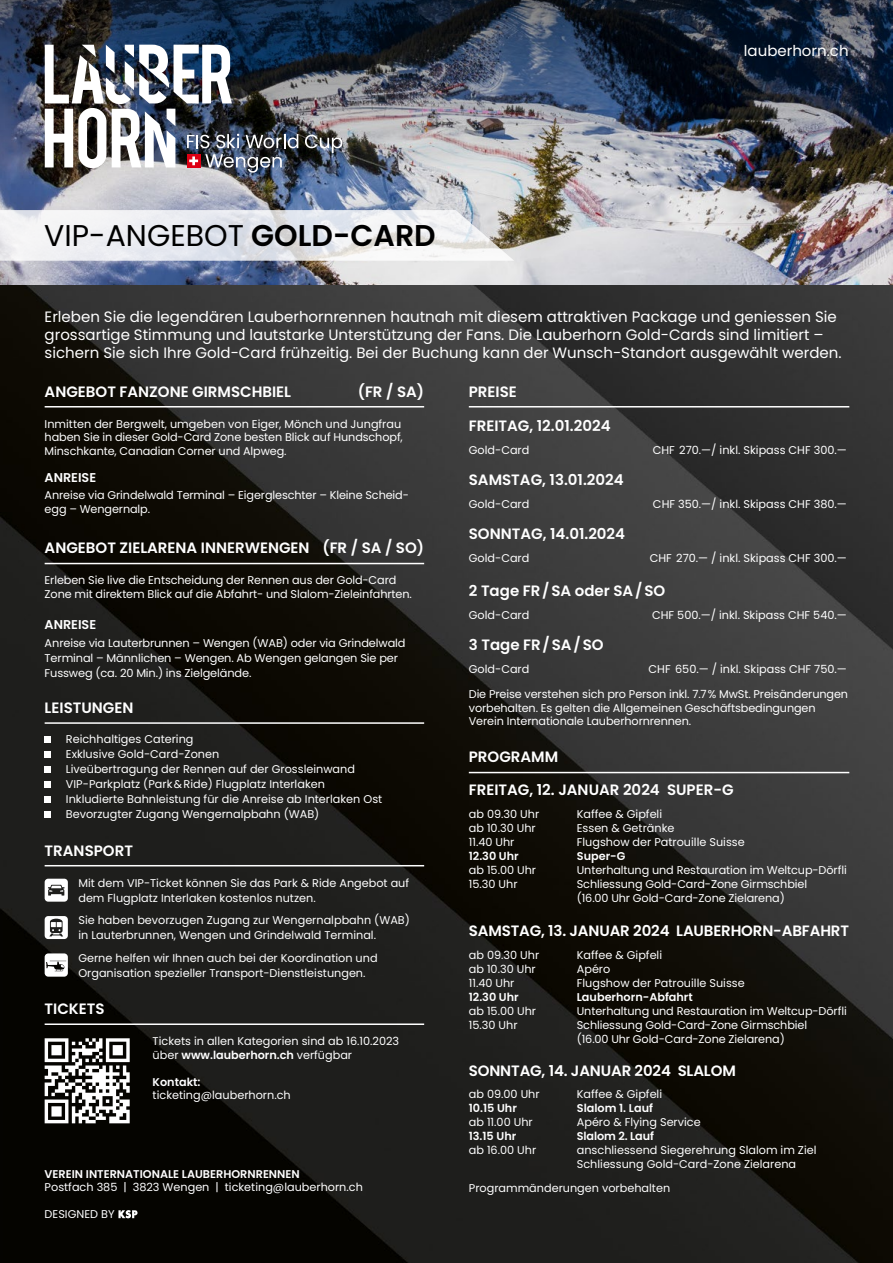
<style>
.page{position:relative;width:893px;height:1263px;background:#fff}
.page>*{position:absolute;margin:0;border:0;box-sizing:border-box;transform-origin:0 0}
.t1{font:30px "Poppins";color:#000}
.t2{font:600 15px "Poppins";color:#fff}
.t3{font:15px/18px "Poppins";color:#fff}
.t4{font:600 12.75px "Poppins";color:#fff}
.t5{font:11.25px/15px "Poppins";color:#fff}
.t6{font:600 11.25px "Poppins";color:#fff}
.s1{font-weight:600}
</style>
<div class="page">
<img style="left:0;top:179px;width:893px;height:1084px">
<img style="left:0;top:0;width:893px;height:179px">
<svg style="left:305px;top:135px;width:37px;height:18px"></svg>
<img style="left:45px;top:45px;width:253px;height:128px">
<svg style="left:0;top:210px;width:514px;height:51px"></svg>
<hr style="left:45px;top:406px;width:379px;height:1px;background:#fff">
<hr style="left:45px;top:563px;width:379px;height:1px;background:#fff">
<hr style="left:45px;top:722px;width:379px;height:2px;background:#fff">
<hr style="left:45px;top:865px;width:379px;height:1px;background:#fff">
<hr style="left:45px;top:1023px;width:379px;height:2px;background:#fff">
<svg style="left:45px;top:736px;width:6px;height:6px"></svg>
<svg style="left:45px;top:751px;width:6px;height:6px"></svg>
<svg style="left:45px;top:766px;width:6px;height:6px"></svg>
<svg style="left:45px;top:781px;width:6px;height:6px"></svg>
<svg style="left:45px;top:796px;width:6px;height:6px"></svg>
<svg style="left:45px;top:811px;width:6px;height:6px"></svg>
<svg style="left:45px;top:953px;width:23px;height:24px"></svg>
<svg style="left:45px;top:879px;width:23px;height:23px"></svg>
<svg style="left:45px;top:916px;width:23px;height:23px"></svg>
<svg style="left:45px;top:1038px;width:85px;height:85px"></svg>
<hr style="left:469px;top:406px;width:380px;height:1px;background:#fff">
<hr style="left:469px;top:772px;width:380px;height:1px;background:#fff">
<svg style="left:118px;top:1210px;width:20px;height:8px"></svg>
<h1 class="t1" style="left:44px;top:218px;width:393px">VIP-ANGEBOT <span class="s1">GOLD-CARD</span></h1>
<h2 class="t3" style="left:744px;top:42px;width:106px">lauberhorn.ch</h2>
<p class="t3" style="left:45px;top:308px;width:798px">Erleben Sie die legendären Lauberhornrennen hautnah mit diesem attraktiven Package und geniessen Sie grossartige Stimmung und lautstarke Unterstützung der Fans. Die Lauberhorn Gold-Cards sind limitiert – sichern Sie sich Ihre Gold-Card frühzeitig. Bei der Buchung kann der Wunsch-Standort ausgewählt werden.</p>
<h2 class="t2" style="left:469px;top:383px;width:49px">PREISE</h2>
<h2 class="t2" style="left:469px;top:417px;width:143px">FREITAG, 12.01.2024</h2>
<p class="t5" style="left:469px;top:442px;width:62px">Gold-Card</p>
<p class="t5" style="left:653px;top:442px;width:196px">CHF 270.—/ inkl. Skipass CHF 300.—</p>
<h2 class="t2" style="left:469px;top:471px;width:156px">SAMSTAG, 13.01.2024</h2>
<p class="t5" style="left:469px;top:496px;width:62px">Gold-Card</p>
<p class="t5" style="left:653px;top:496px;width:195px">CHF 350.—/ inkl. Skipass CHF 380.—</p>
<h2 class="t2" style="left:469px;top:525px;width:158px">SONNTAG, 14.01.2024</h2>
<p class="t5" style="left:469px;top:550px;width:62px">Gold-Card</p>
<p class="t5" style="left:650px;top:550px;width:199px">CHF 270.— / inkl. Skipass CHF 300.—</p>
<h2 class="t2" style="left:469px;top:582px;width:198px">2 Tage FR/SA oder SA/SO</h2>
<p class="t5" style="left:469px;top:607px;width:62px">Gold-Card</p>
<p class="t5" style="left:652px;top:607px;width:196px">CHF 500.—/ inkl. Skipass CHF 540.—</p>
<h2 class="t2" style="left:469px;top:636px;width:136px">3 Tage FR/SA/SO</h2>
<p class="t5" style="left:469px;top:661px;width:62px">Gold-Card</p>
<p class="t5" style="left:649px;top:661px;width:200px">CHF 650.— / inkl. Skipass CHF 750.—</p>
<p class="t5" style="left:469px;top:687px;width:381px;line-height:13.5px">Die Preise verstehen sich pro Person inkl. 7.7% MwSt. Preisänderungen vorbehalten. Es gelten die Allgemeinen Geschäftsbedingungen<br>Verein Internationale Lauberhornrennen.</p>
<h2 class="t2" style="left:469px;top:748px;width:91px">PROGRAMM</h2>
<h2 class="t2" style="left:469px;top:781px;width:266px">FREITAG, 12. JANUAR 2024 SUPER-G</h2>
<p class="t5" style="left:469px;top:806px;width:72px">ab 09.30 Uhr</p>
<p class="t5" style="left:577px;top:806px;width:87px">Kaffee &amp; Gipfeli</p>
<p class="t5" style="left:469px;top:820px;width:68px">ab 10.30 Uhr</p>
<p class="t5" style="left:577px;top:820px;width:99px">Essen &amp; Getränke</p>
<p class="t5" style="left:469px;top:834px;width:47px">11.40 Uhr</p>
<p class="t5" style="left:577px;top:834px;width:169px">Flugshow der Patrouille Suisse</p>
<p class="t6" style="left:469px;top:849px;width:51px">12.30 Uhr</p>
<p class="t6" style="left:577px;top:849px;width:50px">Super-G</p>
<p class="t5" style="left:469px;top:862px;width:69px">ab 15.00 Uhr</p>
<p class="t5" style="left:577px;top:862px;width:271px">Unterhaltung und Restauration im Weltcup-Dörfli</p>
<p class="t5" style="left:469px;top:876px;width:50px">15.30 Uhr</p>
<p class="t5" style="left:577px;top:877px;width:232px;line-height:14.2px">Schliessung Gold-Card-Zone Girmschbiel (16.00 Uhr Gold-Card-Zone Zielarena)</p>
<h2 class="t2" style="left:469px;top:922px;width:382px">SAMSTAG, 13. JANUAR 2024 LAUBERHORN-ABFAHRT</h2>
<p class="t5" style="left:469px;top:947px;width:72px">ab 09.30 Uhr</p>
<p class="t5" style="left:577px;top:947px;width:87px">Kaffee &amp; Gipfeli</p>
<p class="t5" style="left:469px;top:961px;width:68px">ab 10.30 Uhr</p>
<p class="t5" style="left:577px;top:961px;width:35px">Apéro</p>
<p class="t5" style="left:469px;top:975px;width:47px">11.40 Uhr</p>
<p class="t5" style="left:577px;top:975px;width:169px">Flugshow der Patrouille Suisse</p>
<p class="t6" style="left:469px;top:990px;width:51px">12.30 Uhr</p>
<p class="t6" style="left:577px;top:990px;width:118px">Lauberhorn-Abfahrt</p>
<p class="t5" style="left:469px;top:1003px;width:69px">ab 15.00 Uhr</p>
<p class="t5" style="left:577px;top:1003px;width:271px">Unterhaltung und Restauration im Weltcup-Dörfli</p>
<p class="t5" style="left:469px;top:1017px;width:50px">15.30 Uhr</p>
<p class="t5" style="left:577px;top:1018px;width:232px;line-height:14px">Schliessung Gold-Card-Zone Girmschbiel (16.00 Uhr Gold-Card-Zone Zielarena)</p>
<h2 class="t2" style="left:469px;top:1062px;width:268px">SONNTAG, 14. JANUAR 2024 SLALOM</h2>
<p class="t5" style="left:469px;top:1087px;width:72px">ab 09.00 Uhr</p>
<p class="t5" style="left:577px;top:1087px;width:87px">Kaffee &amp; Gipfeli</p>
<p class="t6" style="left:469px;top:1102px;width:50px">10.15 Uhr</p>
<p class="t6" style="left:577px;top:1102px;width:78px">Slalom 1. Lauf</p>
<p class="t5" style="left:469px;top:1115px;width:65px">ab 11.00 Uhr</p>
<p class="t5" style="left:577px;top:1115px;width:125px">Apéro &amp; Flying Service</p>
<p class="t6" style="left:469px;top:1129px;width:49px">13.15 Uhr</p>
<p class="t6" style="left:577px;top:1129px;width:79px">Slalom 2. Lauf</p>
<p class="t5" style="left:469px;top:1142px;width:69px">ab 16.00 Uhr</p>
<p class="t5" style="left:577px;top:1143px;width:241px;line-height:14px">anschliessend Siegerehrung Slalom im Ziel<br>Schliessung Gold-Card-Zone Zielarena</p>
<p class="t5" style="left:469px;top:1181px;width:203px">Programmänderungen vorbehalten</p>
<h2 class="t2" style="left:45px;top:383px;width:248px">ANGEBOT FANZONE GIRMSCHBIEL</h2>
<h2 class="t2" style="left:358px;top:383px;width:68px">(FR / SA)</h2>
<p class="t5" style="left:45px;top:417px;width:360px;line-height:13.5px">Inmitten der Bergwelt, umgeben von Eiger, Mönch und Jungfrau haben Sie in dieser Gold-Card Zone besten Blick auf Hundschopf,<br>Minschkante, Canadian Corner und Alpweg.</p>
<p class="t4" style="left:45px;top:470px;width:53px">ANREISE</p>
<p class="t5" style="left:45px;top:489px;width:366px;line-height:13.5px">Anreise via Grindelwald Terminal – Eigergleschter – Kleine Scheid&shy;egg – Wengernalp.</p>
<h2 class="t2" style="left:45px;top:539px;width:381px">ANGEBOT ZIELARENA INNERWENGEN (FR / SA / SO)</h2>
<p class="t5" style="left:45px;top:574px;width:369px;line-height:13.5px">Erleben Sie live die Entscheidung der Rennen aus der Gold-Card<br>Zone mit direktem Blick auf die Abfahrt- und Slalom-Zieleinfahrten.</p>
<p class="t4" style="left:45px;top:618px;width:53px">ANREISE</p>
<p class="t5" style="left:45px;top:636px;width:362px">Anreise via Lauterbrunnen – Wengen (WAB) oder via Grindelwald<br>Terminal – Männlichen – Wengen. Ab Wengen gelangen Sie per<br>Fussweg (ca. 20 Min.) ins Zielgelände.</p>
<h2 class="t2" style="left:45px;top:699px;width:90px">LEISTUNGEN</h2>
<p class="t5" style="left:66px;top:732px;width:318px">Reichhaltiges Catering<br>Exklusive Gold-Card-Zonen<br>Liveübertragung der Rennen auf der Grossleinwand VIP-Parkplatz (Park&amp;Ride) Flugplatz Interlaken Inkludierte Bahnleistung für die Anreise ab Interlaken Ost Bevorzugter Zugang Wengernalpbahn (WAB)</p>
<h2 class="t2" style="left:45px;top:842px;width:90px">TRANSPORT</h2>
<p class="t5" style="left:78px;top:875px;width:332px">Mit dem VIP-Ticket können Sie das Park &amp; Ride Angebot auf dem Flugplatz Interlaken kostenlos nutzen.</p>
<p class="t5" style="left:78px;top:913px;width:333px">Sie haben bevorzugen Zugang zur Wengernalpbahn (WAB) in Lauterbrunnen, Wengen und Grindelwald Terminal.</p>
<p class="t5" style="left:78px;top:950px;width:301px">Gerne helfen wir Ihnen auch bei der Koordination und<br>Organisation spezieller Transport-Dienstleistungen.</p>
<h2 class="t2" style="left:45px;top:1000px;width:62px">TICKETS</h2>
<p class="t5" style="left:153px;top:1035px;width:248px;line-height:13.5px">Tickets in allen Kategorien sind ab 16.10.2023 über <span class="s1">www.lauberhorn.ch</span> verfügbar</p>
<p class="t6" style="left:153px;top:1075px;width:49px">Kontakt:</p>
<p class="t5" style="left:153px;top:1088px;width:140px">ticketing@lauberhorn.ch</p>
<p class="t6" style="left:45px;top:1167px;width:257px">VEREIN INTERNATIONALE LAUBERHORNRENNEN</p>
<p class="t5" style="left:45px;top:1180px;width:320px">Postfach 385 | 3823 Wengen | ticketing@lauberhorn.ch</p>
<p class="t5" style="left:45px;top:1207px;width:71px">DESIGNED BY</p>
</div>
